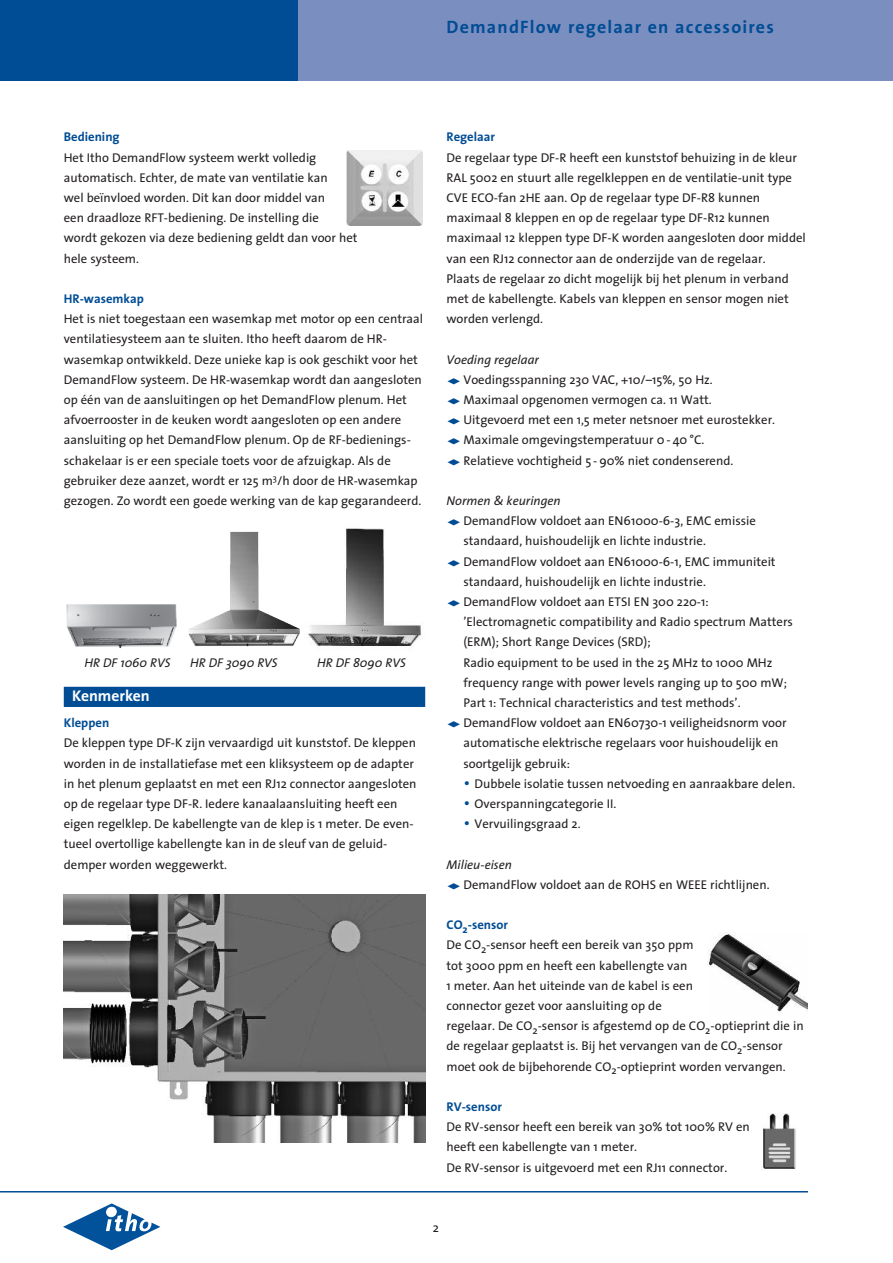
<style>
.page{position:relative;width:893px;height:1263px;background:#fff}
.page>*{position:absolute;margin:0;border:0;box-sizing:border-box;transform-origin:0 0}
.t1{font:700 18px "The Sans";letter-spacing:.065em;color:#014d95}
.t2{font:700 15.6px "The Sans";color:#fff}
.t3{font:12.75px/20.2px "The Sans";color:#231f20}
.t4{font:italic 12.75px "The Sans";color:#231f20}
.t5{font:700 12.75px "The Sans";color:#014d95}
.s1{font-size:16.5px;color:#014d95}
.s2{font-weight:700;color:#014d95}
</style>
<div class="page">
<div style="left:298px;top:0;width:595px;height:81px;background:#7b8ec0"></div>
<div style="left:0;top:0;width:298px;height:81px;background:#014d95"></div>
<svg style="left:63px;top:1203px;width:97px;height:47px"></svg>
<hr style="left:0;top:1191px;width:808px;height:1px;background:#014d95">
<div style="left:64px;top:687px;width:361px;height:20px;background:#014d95"></div>
<img style="left:761px;top:1114px;width:35px;height:57px">
<img style="left:66px;top:604px;width:111px;height:45px">
<img style="left:189px;top:531px;width:111px;height:115px">
<img style="left:308px;top:528px;width:113px;height:122px">
<img style="left:709px;top:934px;width:99px;height:79px">
<img style="left:64px;top:894px;width:361px;height:248px">
<img style="left:347px;top:151px;width:75px;height:74px">
<h1 class="t1" style="left:446px;top:20px;width:329px">DemandFlow regelaar en accessoires</h1>
<p class="t5" style="left:64px;top:132px;width:57px">Bediening</p>
<p class="t3" style="left:64px;top:148px;width:295px">Het Itho DemandFlow systeem werkt volledig automatisch. Echter, de mate van ventilatie kan<br>wel beïnvloed worden. Dit kan door middel van<br>een draadloze RFT-bediening. De instelling die<br>wordt gekozen via deze bediening geldt dan voor het hele systeem.</p>
<p class="t5" style="left:64px;top:294px;width:82px">HR-wasemkap</p>
<p class="t3" style="left:64px;top:310px;width:361px">Het is niet toegestaan een wasemkap met motor op een centraal ventilatiesysteem aan te sluiten. Itho heeft daarom de HR&shy;wasemkap ontwikkeld. Deze unieke kap is ook geschikt voor het DemandFlow systeem. De HR-wasemkap wordt dan aangesloten op één van de aansluitingen op het DemandFlow plenum. Het afvoerrooster in de keuken wordt aangesloten op een andere aansluiting op het DemandFlow plenum. Op de RF-bedienings&shy;schakelaar is er een speciale toets voor de afzuigkap. Als de gebruiker deze aanzet, wordt er 125 m<sup>3</sup>/h door de HR-wasemkap gezogen. Zo wordt een goede werking van de kap gegarandeerd.</p>
<p class="t4" style="left:84px;top:657px;width:88px">HR DF 1060 RVS</p>
<p class="t4" style="left:190px;top:657px;width:89px">HR DF 3090 RVS</p>
<p class="t4" style="left:317px;top:657px;width:90px">HR DF 8090 RVS</p>
<p class="t2" style="left:72px;top:690px;width:79px">Kenmerken</p>
<p class="t5" style="left:64px;top:718px;width:47px">Kleppen</p>
<p class="t3" style="left:64px;top:734px;width:354px">De kleppen type DF-K zijn vervaardigd uit kunststof. De kleppen worden in de installatiefase met een kliksysteem op de adapter in het plenum geplaatst en met een RJ12 connector aangesloten op de regelaar type DF-R. Iedere kanaalaansluiting heeft een eigen regelklep. De kabellengte van de klep is 1 meter. De even&shy;tueel overtollige kabellengte kan in de sleuf van de geluid&shy;demper worden weggewerkt.</p>
<p class="t5" style="left:446px;top:132px;width:50px">Regelaar</p>
<p class="t3" style="left:446px;top:148px;width:361px">De regelaar type DF-R heeft een kunststof behuizing in de kleur RAL 5002 en stuurt alle regelkleppen en de ventilatie-unit type CVE ECO-fan 2HE aan. Op de regelaar type DF-R8 kunnen maximaal 8 kleppen en op de regelaar type DF-R12 kunnen maximaal 12 kleppen type DF-K worden aangesloten door middel van een RJ12 connector aan de onderzijde van de regelaar.<br>Plaats de regelaar zo dicht mogelijk bij het plenum in verband met de kabellengte. Kabels van kleppen en sensor mogen niet worden verlengd.</p>
<p class="t4" style="left:446px;top:354px;width:94px">Voeding regelaar</p>
<p class="t3" style="left:463px;top:371px;width:313px">Voedingsspanning 230 VAC, +10/–15%, 50 Hz.<br>Maximaal opgenomen vermogen ca. 11 Watt.<br>Uitgevoerd met een 1,5 meter netsnoer met eurostekker.<br>Maximale omgevingstemperatuur 0- 40°C.<br>Relatieve vochtigheid 5 - 90% niet condenserend.</p>
<p class="t4" style="left:446px;top:496px;width:116px">Normen &amp; keuringen</p>
<p class="t3" style="left:463px;top:512px;width:331px">DemandFlow voldoet aan EN61000-6-3, EMC emissie standaard, huishoudelijk en lichte industrie.<br>DemandFlow voldoet aan EN61000-6-1, EMC immuniteit standaard, huishoudelijk en lichte industrie.<br>DemandFlow voldoet aan ETSI EN 300 220-1: ’Electromagnetic compatibility and Radio spectrum Matters (ERM); Short Range Devices (SRD);<br>Radio equipment to be used in the 25 MHz to 1000 MHz frequency range with power levels ranging up to 500 mW; Part 1: Technical characteristics and test methods’.<br>DemandFlow voldoet aan EN60730-1 veiligheidsnorm voor automatische elektrische regelaars voor huishoudelijk en soortgelijk gebruik:</p>
<p class="t3" style="left:463px;top:774px;width:333px"><span class="s1">•</span> Dubbele isolatie tussen netvoeding en aanraakbare delen.</p>
<p class="t3" style="left:463px;top:795px;width:154px"><span class="s1">•</span> Overspanningcategorie II.</p>
<p class="t3" style="left:463px;top:815px;width:119px"><span class="s1">•</span> Vervuilingsgraad 2.</p>
<p class="t4" style="left:446px;top:859px;width:67px">Milieu-eisen</p>
<p class="t3" style="left:463px;top:875px;width:308px">DemandFlow voldoet aan de ROHS en WEEE richtlijnen.</p>
<p class="t3" style="left:446px;top:916px;width:359px"><span class="s2">CO</span><sub>2</sub><span class="s2">-sensor<br></span>De CO<sub>2</sub>-sensor heeft een bereik van 350 ppm<br>tot 3000 ppm en heeft een kabellengte van<br>1 meter. Aan het uiteinde van de kabel is een<br>connector gezet voor aansluiting op de<br>regelaar. De CO<sub>2</sub>-sensor is afgestemd op de CO<sub>2</sub>-optieprint die in de regelaar geplaatst is. Bij het vervangen van de CO<sub>2</sub>-sensor moet ook de bijbehorende CO<sub>2</sub>-optieprint worden vervangen.</p>
<p class="t5" style="left:446px;top:1102px;width:57px">RV-sensor</p>
<p class="t3" style="left:446px;top:1118px;width:305px">De RV-sensor heeft een bereik van 30% tot 100% RV en heeft een kabellengte van 1 meter.<br>De RV-sensor is uitgevoerd met een RJ11 connector.</p>
<p class="t3" style="left:433px;top:1219px;width:8px">2</p>
</div>
